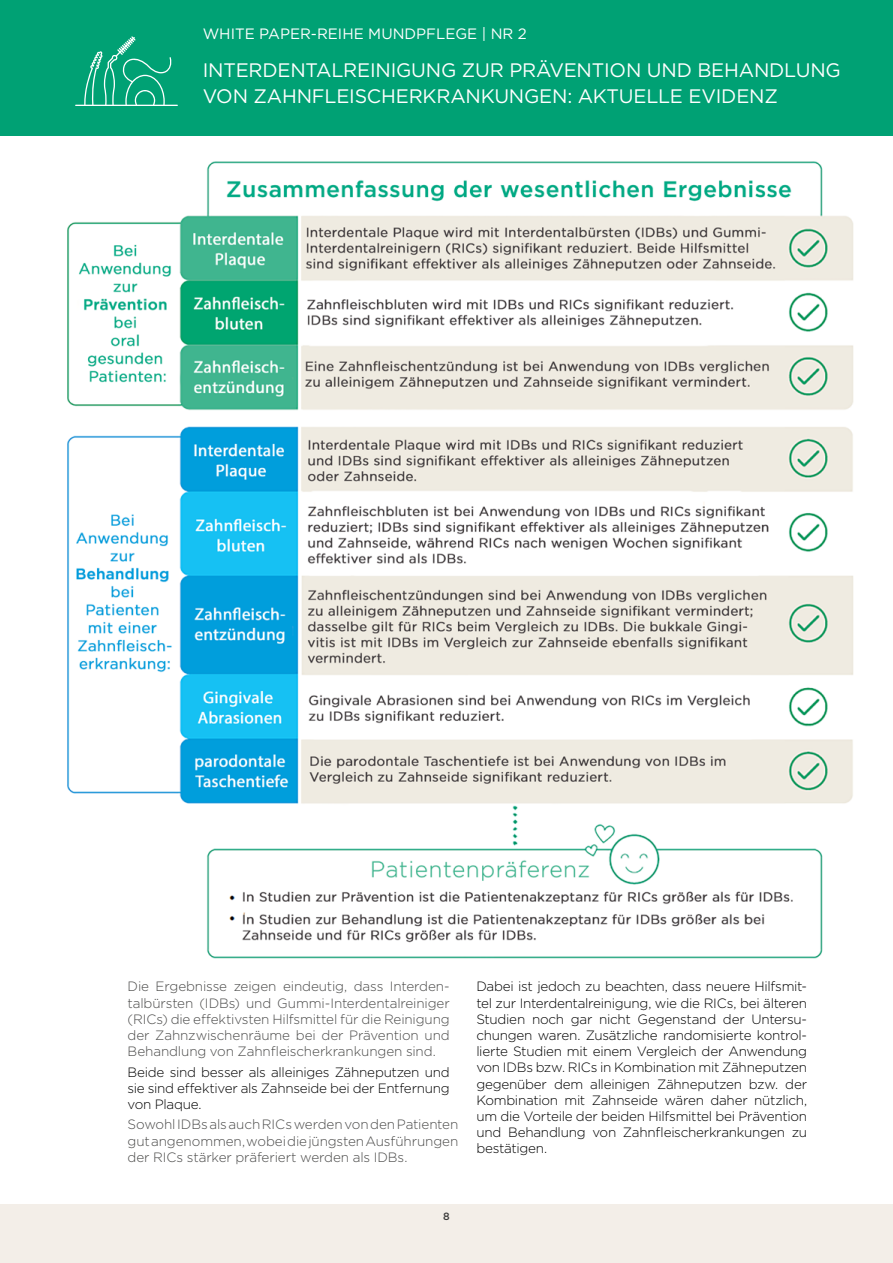
<style>
.page{position:relative;width:893px;height:1263px;background:#fff}
.page>*{position:absolute;margin:0;border:0;box-sizing:border-box;transform-origin:0 0}
.t1{font:19.5px/25.5px "Gotham";letter-spacing:-.01em;color:#fff}
.t2{font:15px "Gotham";color:#fff}
.t3{font:300 13.5px/16.2px "Gotham";letter-spacing:-.02em;color:#000;text-align:justify}
.t4{font:300 13.5px/16.2px "Gotham";letter-spacing:-.01em;color:#4a4a49;text-align:justify}
.t5{font:500 10.5px "Gotham";color:#3c3c3b}
</style>
<div class="page">
<div style="left:0;top:0;width:893px;height:136px;background:#00a174"></div>
<div style="left:0;top:1204px;width:893px;height:59px;background:#f3eee8"></div>
<img style="left:67px;top:161px;width:787px;height:798px">
<svg style="left:75px;top:36px;width:103px;height:70px"></svg>
<p class="t2" style="left:203px;top:24px;width:326px">WHITE PAPER-REIHE MUNDPFLEGE | NR 2</p>
<h1 class="t1" style="left:203px;top:57px;width:640px">INTERDENTALREINIGUNG ZUR PRÄVENTION UND BEHANDLUNG<br>VON ZAHNFLEISCHERKRANKUNGEN: AKTUELLE EVIDENZ</h1>
<p class="t4" style="left:128px;top:978px;width:324px">Die Ergebnisse zeigen eindeutig, dass Interden&shy;talbürsten (IDBs) und Gummi- Interdentalreiniger (RICs) die effektivsten Hilfsmittel für die Reinigung der Zahnzwischenräume bei der Prävention und Behandlung von Zahnfleischerkrankungen sind.</p>
<p class="t3" style="left:128px;top:1063px;width:324px">Beide sind besser als alleiniges Zähneputzen und sie sind effektiver als Zahnseide bei der Entfernung von Plaque.</p>
<p class="t4" style="left:128px;top:1116px;width:332px">Sowohl IDBs als auch RICs werden von den Patienten gut angenommen, wobei die jüngsten Ausführungen der RICs stärker präferiert werden als IDBs.</p>
<p class="t5" style="left:443px;top:1210px;width:8px">8</p>
<p class="t3" style="left:476px;top:978px;width:332px">Dabei ist jedoch zu beachten, dass neuere Hilfsmit&shy;tel zur Interdentalreinigung, wie die RICs, bei älteren Studien noch gar nicht Gegenstand der Untersu&shy;chungen waren. Zusätzliche randomisierte kontrol&shy;lierte Studien mit einem Vergleich der Anwendung von IDBs bzw. RICs in Kombination mit Zähneputzen gegenüber dem alleinigen Zähneputzen bzw. der Kombination mit Zahnseide wären daher nützlich, um die Vorteile der beiden Hilfsmittel bei Prävention und Behandlung von Zahnfleischerkrankungen zu bestätigen.</p>
</div>
